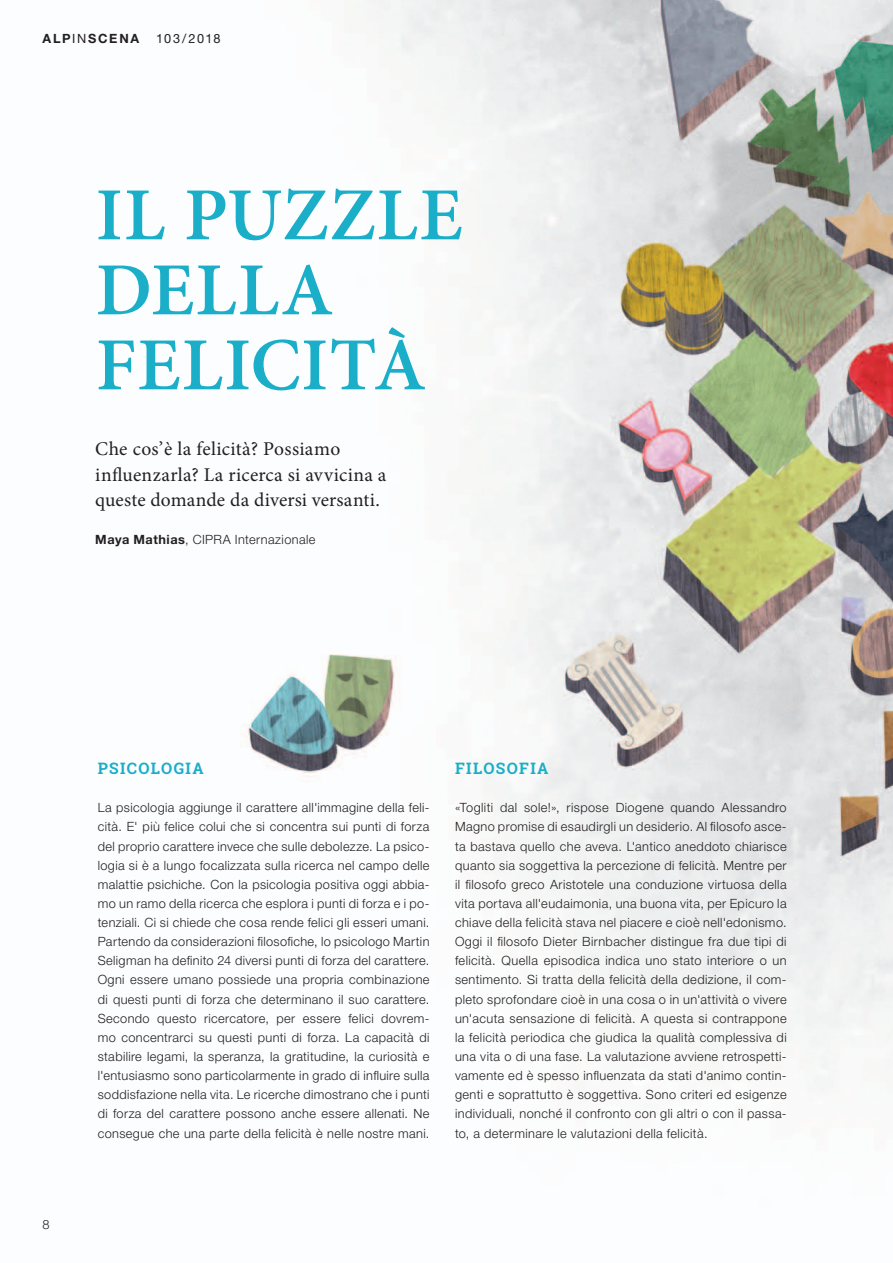
<style>
.page{position:relative;width:893px;height:1263px;background:#fff}
.page>*{position:absolute;margin:0;border:0;box-sizing:border-box;transform-origin:0 0}
.t1{font:600 75px/75px "Minion Pro";letter-spacing:.02em;color:#1aaec8}
.t2{font:19.5px/25.5px "Minion Pro";letter-spacing:.01em;color:#231f20}
.t3{font:700 15.75px "Roboto Slab";letter-spacing:.085em;color:#1aaec8}
.t4{font:300 12.75px/19.2px "Helvetica Neue LT Pro";letter-spacing:.03em;color:#231f20;text-align:justify}
.t5{font:700 12.75px "Helvetica Neue LT Pro";letter-spacing:.14em;color:#231f20}
.t6{font:12.75px "Helvetica Neue LT Pro";letter-spacing:.105em;color:#231f20}
.s1{font-weight:400}
.s2{font-weight:700}
</style>
<div class="page">
<img style="left:242px;top:0;width:651px;height:1100px">
<p class="t5" style="left:43px;top:31px;width:97px">Alp<span class="s1">in</span>scena</p>
<p class="t6" style="left:156px;top:31px;width:66px">103/2018</p>
<h1 class="t1" style="left:96px;top:177px;width:368px">IL PUZZLE<br>DELLA<br>FELICITÀ</h1>
<h2 class="t2" style="left:95px;top:436px;width:293px">Che cos’è la felicità? Possiamo influenzarla? La ricerca si avvicina a queste domande da diversi versanti.</h2>
<p class="t4" style="left:95px;top:530px;width:222px"><span class="s2">Maya Mathias</span>, CIPRA Internazionale</p>
<p class="t4" style="left:43px;top:1214px;width:9px">8</p>
<p class="t3" style="left:98px;top:757px;width:108px">PSICOLOGIA</p>
<p class="t4" style="left:98px;top:798px;width:333px">La psicologia aggiunge il carattere all'immagine della feli&shy;cità. E' più felice colui che si concentra sui punti di forza del proprio carattere invece che sulle debolezze. La psico&shy;logia si è a lungo focalizzata sulla ricerca nel campo delle malattie psichiche. Con la psicologia positiva oggi abbia&shy;mo un ramo della ricerca che esplora i punti di forza e i po&shy;tenziali. Ci si chiede che cosa rende felici gli esseri umani.<br>Partendo da considerazioni filosofiche, lo psicologo Martin Seligman ha definito 24 diversi punti di forza del carattere.<br>Ogni essere umano possiede una propria combinazione di questi punti di forza che determinano il suo carattere.<br>Secondo questo ricercatore, per essere felici dovrem&shy;mo concentrarci su questi punti di forza. La capacità di stabilire legami, la speranza, la gratitudine, la curiosità e l'entusiasmo sono particolarmente in grado di influire sulla soddisfazione nella vita. Le ricerche dimostrano che i punti di forza del carattere possono anche essere allenati. Ne consegue che una parte della felicità è nelle nostre mani.</p>
<p class="t3" style="left:455px;top:757px;width:95px">FILOSOFIA</p>
<p class="t4" style="left:455px;top:798px;width:333px">«Togliti dal sole!», rispose Diogene quando Alessandro Magno promise di esaudirgli un desiderio. Al filosofo asce&shy;ta bastava quello che aveva. L'antico aneddoto chiarisce quanto sia soggettiva la percezione di felicità. Mentre per il filosofo greco Aristotele una conduzione virtuosa della vita portava all'eudaimonia, una buona vita, per Epicuro la chiave della felicità stava nel piacere e cioè nell'edonismo.<br>Oggi il filosofo Dieter Birnbacher distingue fra due tipi di felicità. Quella episodica indica uno stato interiore o un sentimento. Si tratta della felicità della dedizione, il com&shy;pleto sprofondare cioè in una cosa o in un'attività o vivere un'acuta sensazione di felicità. A questa si contrappone la felicità periodica che giudica la qualità complessiva di una vita o di una fase. La valutazione avviene retrospetti&shy;vamente ed è spesso influenzata da stati d'animo contin&shy;genti e soprattutto è soggettiva. Sono criteri ed esigenze individuali, nonché il confronto con gli altri o con il passa&shy;to, a determinare le valutazioni della felicità.</p>
</div>
